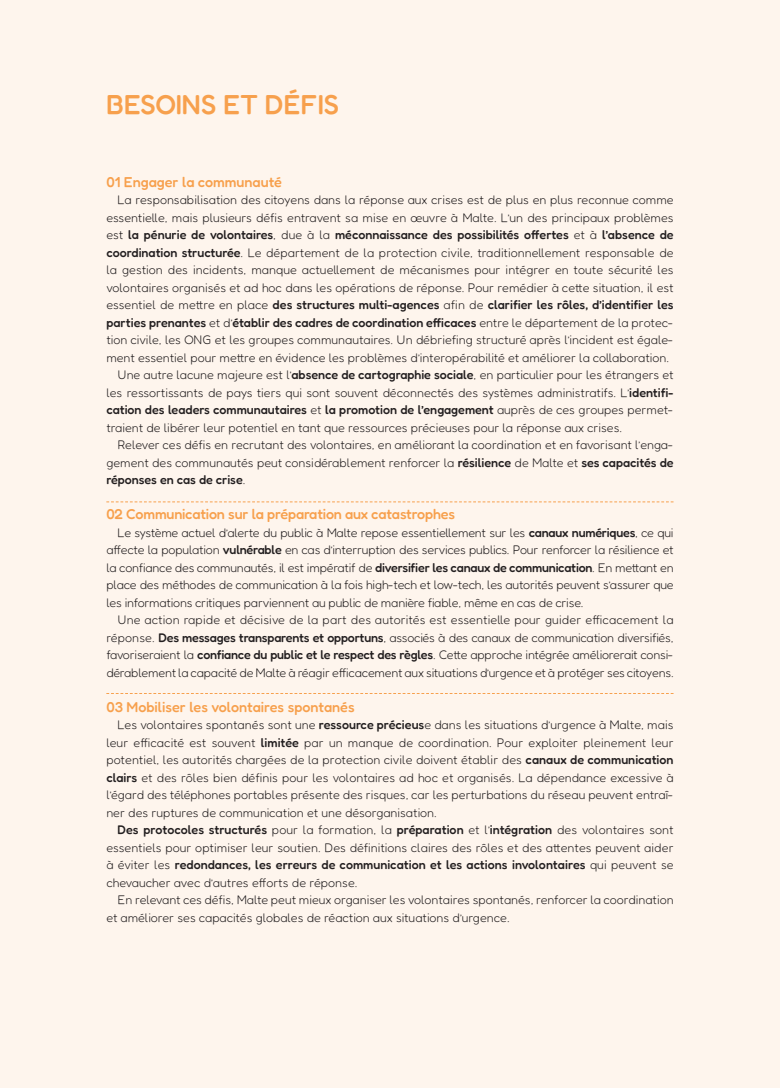
<style>
.page{position:relative;width:780px;height:1088px;background:#fef5ed}
.page>*{position:absolute;margin:0;border:0;box-sizing:border-box;transform-origin:0 0}
.t1{font:500 27.5px "Fredoka";color:#f7a04d}
.t2{font:500 14.38px "Fredoka";letter-spacing:-.01em;color:#f7a04d}
.t3{font:300 12.5px/17.5px "Fredoka";color:#231f20;text-align:justify}
.t4{font:500 12.5px "Fredoka";color:#231f20}
.s1{font-weight:300}
.s2{font-weight:500}
</style>
<div class="page">
<svg style="left:106px;top:501px;width:567px;height:1px"></svg>
<svg style="left:106px;top:693px;width:567px;height:1px"></svg>
<h1 class="t1" style="left:106px;top:88px;width:234px">BESOINS ET DÉFIS</h1>
<p class="t2" style="left:106px;top:172px;width:177px">01 Engager la communauté</p>
<p class="t3" style="left:118px;top:191px;width:557px">La responsabilisation des citoyens dans la réponse aux crises est de plus en plus reconnue comme</p>
<p class="t3" style="left:106px;top:208px;width:568px">essentielle, mais plusieurs défis entravent sa mise en œuvre à Malte. L’un des principaux problèmes</p>
<p class="t4" style="left:106px;top:227px;width:568px"><span class="s1">est</span> la pénurie de volontaires<span class="s1">, due à la</span> méconnaissance des possibilités offertes <span class="s1">et à</span> l’absence de</p>
<p class="t3" style="left:106px;top:243px;width:568px"><span class="s2">coordination structurée</span>. Le département de la protection civile, traditionnellement responsable de</p>
<p class="t3" style="left:106px;top:261px;width:568px">la gestion des incidents, manque actuellement de mécanismes pour intégrer en toute sécurité les</p>
<p class="t3" style="left:106px;top:278px;width:568px">volontaires organisés et ad hoc dans les opérations de réponse. Pour remédier à cette situation, il est</p>
<p class="t4" style="left:106px;top:297px;width:568px"><span class="s1">essentiel de mettre en place</span> des structures multi-agences <span class="s1">afin de</span> clarifier les rôles, d’identifier les</p>
<p class="t4" style="left:106px;top:314px;width:568px">parties prenantes <span class="s1">et d’</span>établir des cadres de coordination efficaces <span class="s1">entre le département de la protec-</span></p>
<p class="t3" style="left:106px;top:331px;width:568px">tion civile, les ONG et les groupes communautaires. Un débriefing structuré après l’incident est égale-</p>
<p class="t3" style="left:106px;top:348px;width:564px">ment essentiel pour mettre en évidence les problèmes d’interopérabilité et améliorer la collaboration.</p>
<p class="t3" style="left:118px;top:366px;width:557px">Une autre lacune majeure est l’<span class="s2">absence de cartographie sociale</span>, en particulier pour les étrangers et</p>
<p class="t3" style="left:106px;top:383px;width:568px">les ressortissants de pays tiers qui sont souvent déconnectés des systèmes administratifs. L’<span class="s2">identifi-</span></p>
<p class="t4" style="left:106px;top:402px;width:568px">cation des leaders communautaires <span class="s1">et</span> la promotion de l’engagement <span class="s1">auprès de ces groupes permet-</span></p>
<p class="t3" style="left:106px;top:418px;width:517px">traient de libérer leur potentiel en tant que ressources précieuses pour la réponse aux crises.</p>
<p class="t3" style="left:118px;top:436px;width:557px">Relever ces défis en recrutant des volontaires, en améliorant la coordination et en favorisant l’enga-</p>
<p class="t3" style="left:106px;top:453px;width:568px">gement des communautés peut considérablement renforcer la <span class="s2">résilience</span> de Malte et <span class="s2">ses capacités de</span></p>
<p class="t4" style="left:106px;top:472px;width:140px">réponses en cas de crise<span class="s1">.</span></p>
<p class="t2" style="left:106px;top:505px;width:350px">02 Communication sur la préparation aux catastrophes</p>
<p class="t3" style="left:106px;top:523px;width:568px;text-indent:11px">Le système actuel d’alerte du public à Malte repose essentiellement sur les <span class="s2">canaux numériques</span>, ce qui affecte la population <span class="s2">vulnérable</span> en cas d’interruption des services publics. Pour renforcer la résilience et la confiance des communautés, il est impératif de <span class="s2">diversifier les canaux de communication</span>. En mettant en place des méthodes de communication à la fois high-tech et low-tech, les autorités peuvent s’assurer que les informations critiques parviennent au public de manière fiable, même en cas de crise.</p>
<p class="t3" style="left:106px;top:611px;width:568px;text-indent:11px">Une action rapide et décisive de la part des autorités est essentielle pour guider efficacement la réponse. <span class="s2">Des messages transparents et opportuns</span>, associés à des canaux de communication diversifiés, favoriseraient la <span class="s2">confiance du public et le respect des règles</span>. Cette approche intégrée améliorerait consi&shy;dérablement la capacité de Malte à réagir efficacement aux situations d’urgence et à protéger ses citoyens.</p>
<p class="t2" style="left:106px;top:697px;width:250px">03 Mobiliser les volontaires spontanés</p>
<p class="t3" style="left:106px;top:716px;width:568px;text-indent:11px">Les volontaires spontanés sont une <span class="s2">ressource précieus</span>e dans les situations d’urgence à Malte, mais leur efficacité est souvent <span class="s2">limitée</span> par un manque de coordination. Pour exploiter pleinement leur potentiel, les autorités chargées de la protection civile doivent établir des <span class="s2">canaux de communication clairs</span> et des rôles bien définis pour les volontaires ad hoc et organisés. La dépendance excessive à l’égard des téléphones portables présente des risques, car les perturbations du réseau peuvent entraî&shy;ner des ruptures de communication et une désorganisation.</p>
<p class="t3" style="left:106px;top:821px;width:568px;text-indent:11px"><span class="s2">Des protocoles structurés</span> pour la formation, la <span class="s2">préparation</span> et l’<span class="s2">intégration</span> des volontaires sont essentiels pour optimiser leur soutien. Des définitions claires des rôles et des attentes peuvent aider à éviter les <span class="s2">redondances, les erreurs de communication et les actions involontaires</span> qui peuvent se chevaucher avec d’autres efforts de réponse.</p>
<p class="t3" style="left:106px;top:891px;width:568px;text-indent:11px">En relevant ces défis, Malte peut mieux organiser les volontaires spontanés, renforcer la coordination et améliorer ses capacités globales de réaction aux situations d’urgence.</p>
</div>
